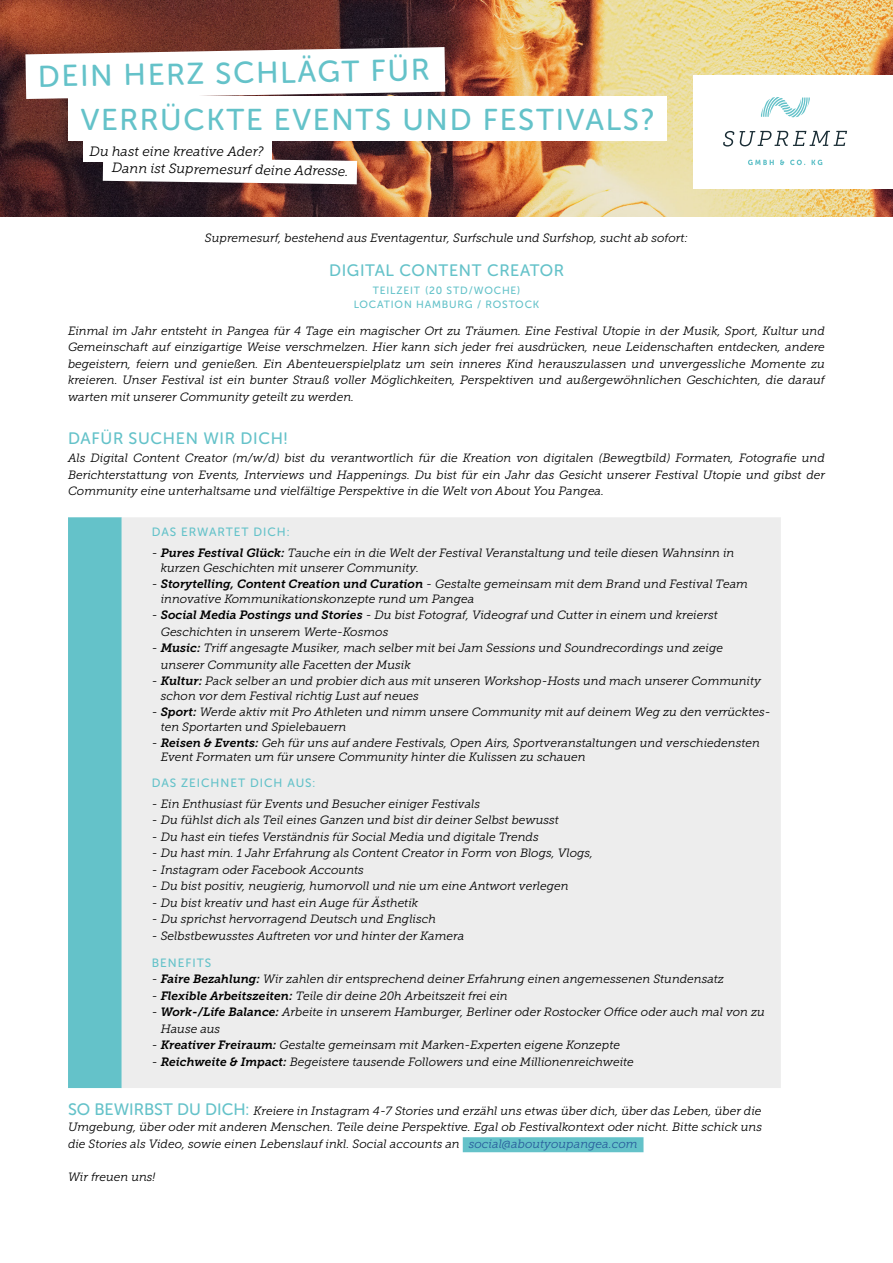
<style>
.page{position:relative;width:893px;height:1263px;background:#fff}
.page>*{position:absolute;margin:0;border:0;box-sizing:border-box;transform-origin:0 0}
.t1{font:30px "Museo Sans Rounded 500";letter-spacing:.06em;color:#64c2c9}
.t2{font:16.5px "Museo Sans Rounded 500";letter-spacing:.04em;color:#64c2c9}
.t3{font:italic 13.5px "Museo Slab 300";color:#000}
.t4{font:italic 12px/16.5px "Museo Slab 300";color:#000}
.t5{font:12px "Museo Sans Rounded 500";letter-spacing:.08em;color:#64c2c9}
.t6{font:10.5px "Museo Sans Rounded 500";letter-spacing:.08em;color:#64c2c9}
.s1{font-family:"Museo Slab 700"}
.s2{font-family:"Museo Sans Rounded 500";font-style:normal;font-size:16.5px;color:#64c2c9}
.s3{color:#275b9b}
</style>
<div class="page">
<img style="left:0;top:0;width:893px;height:217px">
<div style="left:693px;top:75px;width:200px;height:114px;background:#fff"></div>
<svg style="left:748px;top:160px;width:74px;height:5px"></svg>
<svg style="left:761px;top:97px;width:49px;height:20px"></svg>
<svg style="left:723px;top:131px;width:124px;height:16px"></svg>
<div style="left:463px;top:1137px;width:180px;height:15px;background:#64c2c9"></div>
<div style="left:68px;top:517px;width:54px;height:571px;background:#64c2c9"></div>
<div style="left:122px;top:517px;width:659px;height:571px;background:#ededed"></div>
<div style="left:68px;top:96px;width:599px;height:45px;background:#fff"></div>
<svg style="left:25px;top:47px;width:420px;height:52px"></svg>
<div style="left:84px;top:141px;width:188px;height:21px;background:#fff"></div>
<svg style="left:103px;top:157px;width:254px;height:27px"></svg>
<p class="t1" style="left:38px;top:60px;width:393px;rotate:-1deg">DEIN HERZ SCHLÄGT FÜR</p>
<p class="t1" style="left:81px;top:103px;width:575px">VERRÜCKTE EVENTS UND FESTIVALS?</p>
<p class="t3" style="left:90px;top:144px;width:176px">Du hast eine kreative Ader?</p>
<p class="t3" style="left:112px;top:160px;width:238px;rotate:1deg">Dann ist Supremesurf deine Adresse.</p>
<p class="t4" style="left:205px;top:229px;width:484px">Supremesurf, bestehend aus Eventagentur, Surfschule und Surfshop, sucht ab sofort:</p>
<p class="t2" style="left:329px;top:261px;width:236px">DIGITAL CONTENT CREATOR</p>
<p class="t6" style="left:373px;top:285px;width:149px">TEILZEIT (20 STD/WOCHE)</p>
<p class="t6" style="left:354px;top:298px;width:187px">LOCATION HAMBURG / ROSTOCK</p>
<p class="t4" style="left:68px;top:322px;width:758px;text-align:justify">Einmal im Jahr entsteht in Pangea für 4 Tage ein magischer Ort zu Träumen. Eine Festival Utopie in der Musik, Sport, Kultur und Gemeinschaft auf einzigartige Weise verschmelzen. Hier kann sich jeder frei ausdrücken, neue Leidenschaften entdecken, andere begeistern, feiern und genießen. Ein Abenteuerspielplatz um sein inneres Kind herauszulassen und unvergessliche Momente zu kreieren. Unser Festival ist ein bunter Strauß voller Möglichkeiten, Perspektiven und außergewöhnlichen Geschichten, die darauf warten mit unserer Community geteilt zu werden.</p>
<p class="t2" style="left:68px;top:429px;width:221px">DAFÜR SUCHEN WIR DICH!</p>
<p class="t4" style="left:68px;top:450px;width:758px;text-align:justify">Als Digital Content Creator (m/w/d) bist du verantwortlich für die Kreation von digitalen (Bewegtbild) Formaten, Fotografie und Berichterstattung von Events, Interviews und Happenings. Du bist für ein Jahr das Gesicht unserer Festival Utopie und gibst der Community eine unterhaltsame und vielfältige Perspektive in die Welt von About You Pangea.</p>
<p class="t5" style="left:152px;top:526px;width:139px">DAS ERWARTET DICH:</p>
<p class="t4" style="left:161px;top:546px;width:575px;line-height:14.4px;text-indent:-9px">- <span class="s1">Pures Festival Glück:</span> Tauche ein in die Welt der Festival Veranstaltung und teile diesen Wahnsinn in kurzen Geschichten mit unserer Community.</p>
<p class="t4" style="left:161px;top:577px;width:589px;line-height:14.4px;text-indent:-9px">- <span class="s1">Storytelling, Content Creation und Curation</span> - Gestalte gemeinsam mit dem Brand und Festival Team innovative Kommunikationskonzepte rund um Pangea</p>
<p class="t4" style="left:161px;top:607px;width:558px;text-indent:-9px">- <span class="s1">Social Media Postings und Stories</span> - Du bist Fotograf, Videograf und Cutter in einem und kreierst<br>Geschichten in unserem Werte-Kosmos</p>
<p class="t4" style="left:161px;top:640px;width:564px;text-indent:-9px">- <span class="s1">Music:</span> Triff angesagte Musiker, mach selber mit bei Jam Sessions und Soundrecordings und zeige unserer Community alle Facetten der Musik</p>
<p class="t4" style="left:161px;top:674px;width:602px;line-height:14.4px;text-indent:-9px">- <span class="s1">Kultur:</span> Pack selber an und probier dich aus mit unseren Workshop-Hosts und mach unserer Community schon vor dem Festival richtig Lust auf neues</p>
<p class="t4" style="left:161px;top:705px;width:611px;line-height:14.4px;text-indent:-9px">- <span class="s1">Sport:</span> Werde aktiv mit Pro Athleten und nimm unsere Community mit auf deinem Weg zu den verrücktes&shy;ten Sportarten und Spielebauern</p>
<p class="t4" style="left:161px;top:736px;width:601px;line-height:14.4px;text-indent:-9px">- <span class="s1">Reisen &amp; Events:</span> Geh für uns auf andere Festivals, Open Airs, Sportveranstaltungen und verschiedensten<br>Event Formaten um für unsere Community hinter die Kulissen zu schauen</p>
<p class="t5" style="left:152px;top:776px;width:165px">DAS ZEICHNET DICH AUS:</p>
<p class="t4" style="left:152px;top:795px;width:330px">- Ein Enthusiast für Events und Besucher einiger Festivals</p>
<p class="t4" style="left:152px;top:812px;width:409px">- Du fühlst dich als Teil eines Ganzen und bist dir deiner Selbst bewusst</p>
<p class="t4" style="left:152px;top:828px;width:388px">- Du hast ein tiefes Verständnis für Social Media und digitale Trends</p>
<p class="t4" style="left:152px;top:845px;width:443px">- Du hast min. 1 Jahr Erfahrung als Content Creator in Form von Blogs, Vlogs,</p>
<p class="t4" style="left:152px;top:861px;width:213px">- Instagram oder Facebook Accounts</p>
<p class="t4" style="left:152px;top:878px;width:418px">- Du bist positiv, neugierig, humorvoll und nie um eine Antwort verlegen</p>
<p class="t4" style="left:152px;top:894px;width:268px">- Du bist kreativ und hast ein Auge für Ästhetik</p>
<p class="t4" style="left:152px;top:911px;width:286px">- Du sprichst hervorragend Deutsch und Englisch</p>
<p class="t4" style="left:152px;top:927px;width:314px">- Selbstbewusstes Auftreten vor und hinter der Kamera</p>
<p class="t5" style="left:152px;top:956px;width:61px">BENEFITS</p>
<p class="t4" style="left:152px;top:971px;width:574px">- <span class="s1">Faire Bezahlung:</span> Wir zahlen dir entsprechend deiner Erfahrung einen angemessenen Stundensatz</p>
<p class="t4" style="left:152px;top:987px;width:357px">- <span class="s1">Flexible Arbeitszeiten:</span> Teile dir deine 20h Arbeitszeit frei ein</p>
<p class="t4" style="left:161px;top:1004px;width:606px;text-indent:-9px">- <span class="s1">Work-/Life Balance:</span> Arbeite in unserem Hamburger, Berliner oder Rostocker Office oder auch mal von zu<br>Hause aus</p>
<p class="t4" style="left:152px;top:1037px;width:470px">- <span class="s1">Kreativer Freiraum:</span> Gestalte gemeinsam mit Marken-Experten eigene Konzepte</p>
<p class="t4" style="left:152px;top:1053px;width:483px">- <span class="s1">Reichweite &amp; Impact:</span> Begeistere tausende Followers und eine Millionenreichweite</p>
<p class="t4" style="left:68px;top:1102px;width:695px;text-align:justify"><span class="s2">SO BEWIRBST DU DICH:</span> Kreiere in Instagram 4-7 Stories und erzähl uns etwas über dich, über das Leben, über die Umgebung, über oder mit anderen Menschen. Teile deine Perspektive. Egal ob Festivalkontext oder nicht. Bitte schick uns die Stories als Video, sowie einen Lebenslauf inkl. Social accounts an <span class="s3">social@aboutyoupangea.com</span></p>
<p class="t4" style="left:68px;top:1168px;width:89px">Wir freuen uns!</p>
</div>
